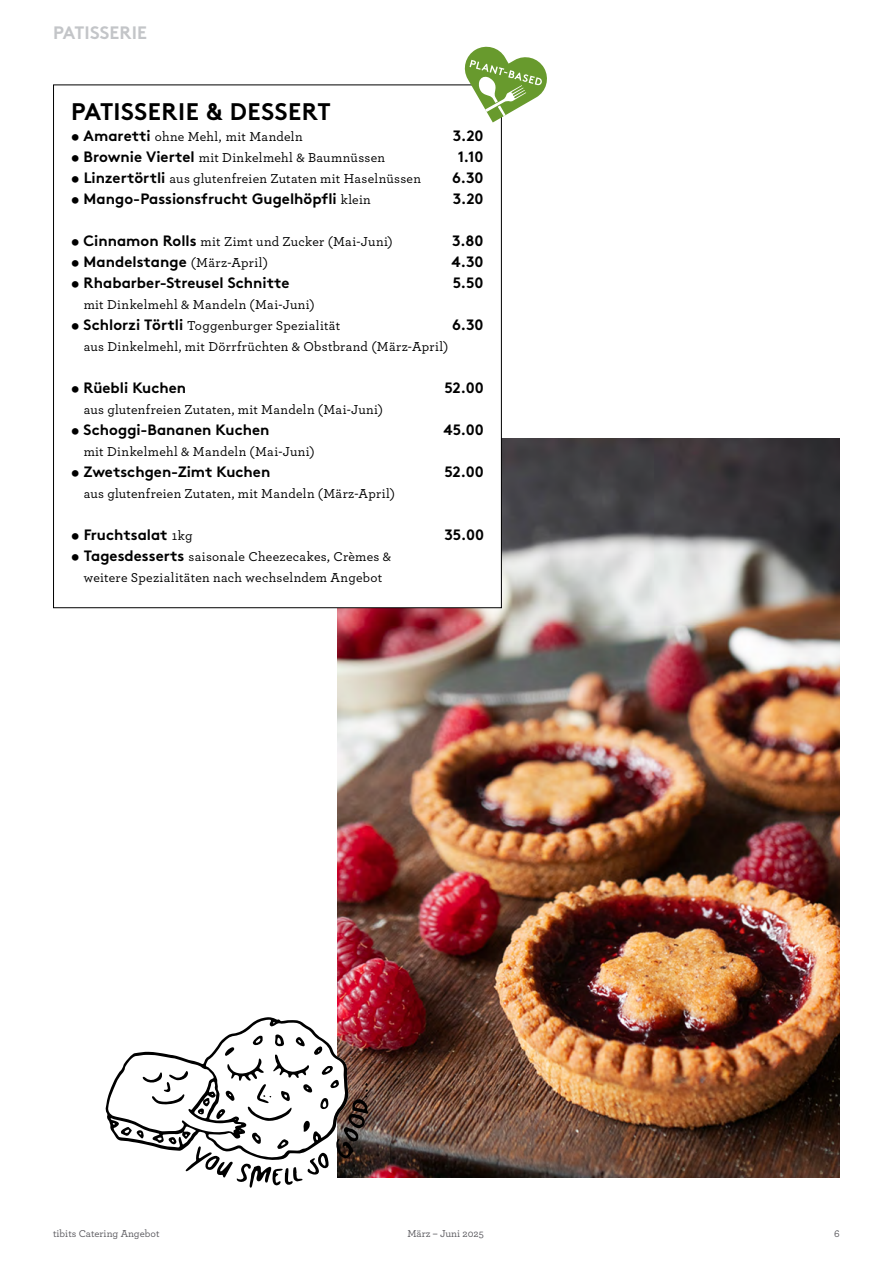
<style>
.page{position:relative;width:893px;height:1263px;background:#fff}
.page>*{position:absolute;margin:0;border:0;box-sizing:border-box;transform-origin:0 0}
.t1{font:700 24px "Brown Std";letter-spacing:.02em;color:#000}
.t2{font:700 18px "Brown Std";letter-spacing:.01em;color:#c3c5c8}
.t3{font:700 15px "Brown Std";color:#000}
.t4{font:500 13.5px/21px "Archer";letter-spacing:.02em;color:#000;text-align:center}
.t5{font:500 10.5px "Archer";color:#5c5b60}
.s1{font-family:"Brown Std";font-weight:700;font-size:15px}
.s2{font-family:"Archer";font-weight:500;font-size:13.5px}
</style>
<div class="page">
<img style="left:338px;top:438px;width:502px;height:740px">
<svg style="left:105px;top:1017px;width:264px;height:171px"></svg>
<div style="left:54px;top:85px;width:447px;height:523px;background:#fff"></div>
<svg style="left:462px;top:46px;width:85px;height:76px"></svg>
<h2 class="t2" style="left:53px;top:22px;width:95px">PATISSERIE</h2>
<h1 class="t1" style="left:71px;top:97px;width:261px">PATISSERIE &amp; DESSERT</h1>
<p class="t4" style="left:71px;top:126px;width:233px"><span class="s1">• Amaretti</span> ohne Mehl, mit Mandeln</p>
<p class="t3" style="left:453px;top:127px;width:32px">3.20</p>
<p class="t4" style="left:71px;top:147px;width:316px"><span class="s1">• Brownie Viertel</span> mit Dinkelmehl &amp; Baumnüssen</p>
<p class="t3" style="left:458px;top:148px;width:27px">1.10</p>
<p class="t4" style="left:71px;top:168px;width:352px"><span class="s1">• Linzertörtli</span> aus glutenfreien Zutaten mit Haselnüssen</p>
<p class="t3" style="left:452px;top:169px;width:33px">6.30</p>
<p class="t3" style="left:71px;top:190px;width:301px">• Mango-Passionsfrucht Gugelhöpfli <span class="s2">klein</span></p>
<p class="t3" style="left:453px;top:190px;width:32px">3.20</p>
<p class="t4" style="left:71px;top:231px;width:323px"><span class="s1">• Cinnamon Rolls</span> mit Zimt und Zucker (Mai-Juni)</p>
<p class="t3" style="left:452px;top:232px;width:33px">3.80</p>
<p class="t3" style="left:71px;top:253px;width:199px">• Mandelstange <span class="s2">(März-April)</span></p>
<p class="t3" style="left:452px;top:253px;width:33px">4.30</p>
<p class="t3" style="left:71px;top:274px;width:220px">• Rhabarber-Streusel Schnitte</p>
<p class="t3" style="left:453px;top:274px;width:32px">5.50</p>
<p class="t4" style="left:84px;top:294px;width:233px">mit Dinkelmehl &amp; Mandeln (Mai-Juni)</p>
<p class="t4" style="left:71px;top:315px;width:271px"><span class="s1">• Schlorzi Törtli</span> Toggenburger Spezialität</p>
<p class="t3" style="left:452px;top:316px;width:33px">6.30</p>
<p class="t4" style="left:84px;top:336px;width:366px">aus Dinkelmehl, mit Dörrfrüchten &amp; Obstbrand (März-April)</p>
<p class="t3" style="left:71px;top:379px;width:117px">• Rüebli Kuchen</p>
<p class="t3" style="left:444px;top:379px;width:41px">52.00</p>
<p class="t4" style="left:84px;top:399px;width:301px">aus glutenfreien Zutaten, mit Mandeln (Mai-Juni)</p>
<p class="t3" style="left:71px;top:421px;width:200px">• Schoggi-Bananen Kuchen</p>
<p class="t3" style="left:444px;top:421px;width:42px">45.00</p>
<p class="t4" style="left:84px;top:441px;width:233px">mit Dinkelmehl &amp; Mandeln (Mai-Juni)</p>
<p class="t3" style="left:71px;top:463px;width:201px">• Zwetschgen-Zimt Kuchen</p>
<p class="t3" style="left:444px;top:463px;width:41px">52.00</p>
<p class="t4" style="left:84px;top:483px;width:313px">aus glutenfreien Zutaten, mit Mandeln (März-April)</p>
<p class="t3" style="left:71px;top:526px;width:123px">• Fruchtsalat <span class="s2">1kg</span></p>
<p class="t3" style="left:445px;top:526px;width:41px">35.00</p>
<p class="t4" style="left:71px;top:546px;width:322px"><span class="s1">• Tagesdesserts</span> saisonale Cheezecakes, Crèmes &amp; weitere Spezialitäten nach wechselndem Angebot</p>
<p class="t5" style="left:53px;top:1226px;width:108px">tibits Catering Angebot</p>
<p class="t5" style="left:407px;top:1226px;width:78px">März – Juni 2025</p>
<p class="t5" style="left:834px;top:1226px;width:7px">6</p>
</div>
